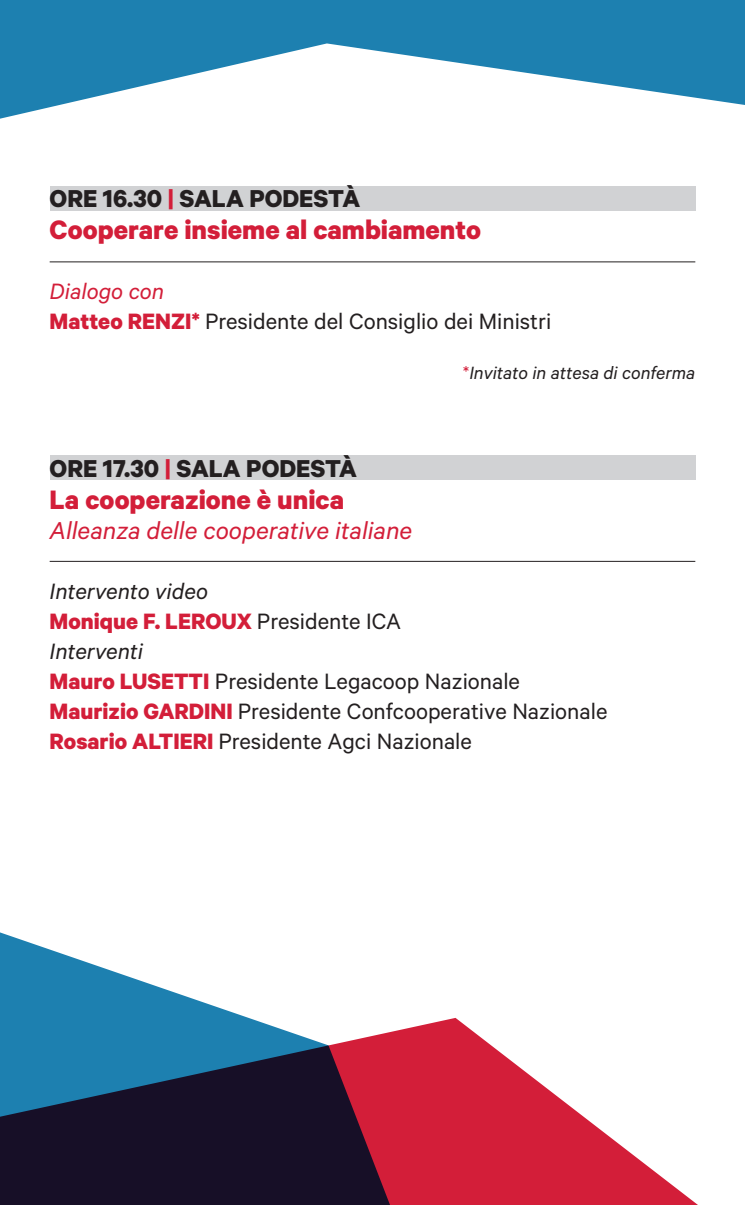
<style>
.page{position:relative;width:745px;height:1205px;background:#fff}
.page>*{position:absolute;margin:0;border:0;box-sizing:border-box;transform-origin:0 0}
.t1{font:700 30px "Calibre";color:#d31e39}
.t2{font:700 27.5px "Calibre";color:#231f20}
.t3{font:italic 27.5px "Calibre";color:#d31e39}
.t4{font:25px/30px "Calibre";color:#231f20}
.t5{font:italic 20px "Calibre";color:#231f20}
.s1{color:#d31e39}
.s2{font-style:italic;color:#d31e39}
.s3{font-weight:700;color:#d31e39}
.s4{font-style:normal;color:#d31e39}
.s5{font-style:italic}
</style>
<div class="page">
<div style="left:50px;top:455px;width:644px;height:25px;background:#d1d2d4"></div>
<div style="left:50px;top:186px;width:644px;height:25px;background:#d1d2d4"></div>
<hr style="left:50px;top:261px;width:644px;height:1px;background:#231f20">
<hr style="left:50px;top:561px;width:644px;height:1px;background:#231f20">
<svg style="left:0;top:0;width:744px;height:119px;fill:#1d80b0"></svg>
<svg style="left:0;top:932px;width:456px;height:86px"></svg>
<svg style="left:0;top:1018px;width:698px;height:187px"></svg>
<p class="t2" style="left:50px;top:181px;width:312px">ORE 16.30 <span class="s1">|</span> SALA PODESTÀ</p>
<p class="t1" style="left:50px;top:211px;width:433px">Cooperare insieme al cambiamento</p>
<p class="t4" style="left:50px;top:275px;width:503px"><span class="s2">Dialogo con<br></span><span class="s3">Matteo RENZI*</span> Presidente del Consiglio dei Ministri</p>
<p class="t5" style="left:462px;top:361px;width:234px"><span class="s4">*</span>Invitato in attesa di conferma</p>
<p class="t2" style="left:50px;top:451px;width:309px">ORE 17.30 <span class="s1">|</span> SALA PODESTÀ</p>
<p class="t1" style="left:50px;top:481px;width:296px">La cooperazione è unica</p>
<p class="t3" style="left:50px;top:515px;width:364px">Alleanza delle cooperative italiane</p>
<p class="t4" style="left:50px;top:575px;width:559px"><span class="s5">Intervento video<br></span><span class="s3">Monique F. LEROUX</span> Presidente ICA<br><span class="s5">Interventi<br></span><span class="s3">Mauro LUSETTI</span> Presidente Legacoop Nazionale <span class="s3">Maurizio GARDINI</span> Presidente Confcooperative Nazionale <span class="s3">Rosario ALTIERI</span> Presidente Agci Nazionale</p>
</div>
